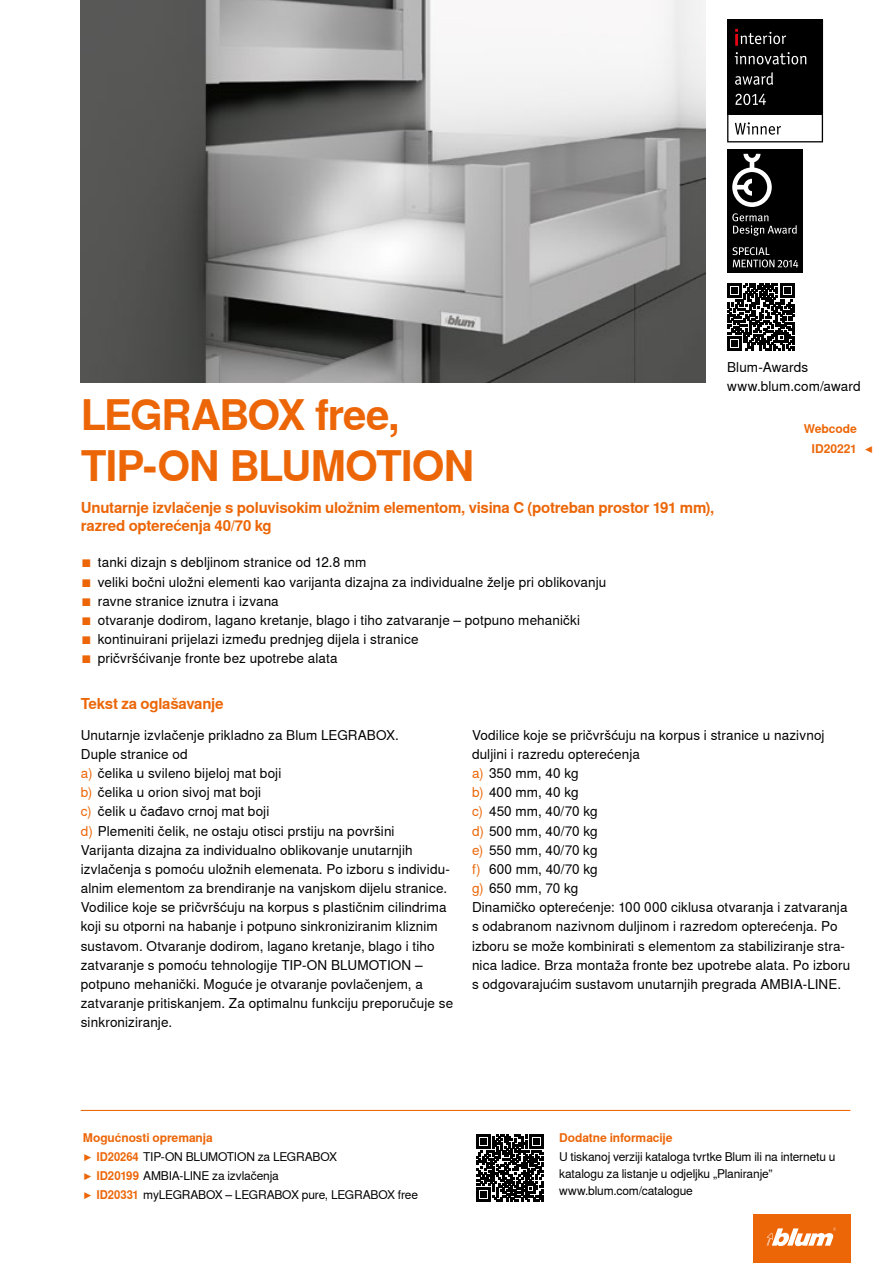
<style>
.page{position:relative;width:893px;height:1263px;background:#fff}
.page>*{position:absolute;margin:0;border:0;box-sizing:border-box;transform-origin:0 0}
.CB_AF_Ueber_Tit2{font:700 42px/50.4px "Nimbus Sans Global";letter-spacing:-.035em;color:#ec6608}
.CB_AF_Ueber_Ber1o_li{font:700 15px/18px "Nimbus Sans Global";letter-spacing:-.015em;color:#ec6608}
.CB_AF_FliesIMG_li{font:13.5px/19.2px "Nimbus Sans Global";letter-spacing:.01em;color:#000}
.CB_AF_Bes_IMG9{font:13.5px "Nimbus Sans Global";letter-spacing:.01em;color:#000}
.CB_AF_Fliess_li{font:12px/17px "Nimbus Sans Global";letter-spacing:-.01em;color:#000}
.CB_AF_Ueber_Ber2o_li{font:12px "Nimbus Sans Global";letter-spacing:-.015em;color:#000}
.CB_AF_Ueber_Ber2o_li-2{font:700 12px "Nimbus Sans Global";letter-spacing:-.005em;color:#ec6608}
.CB_AF_Ueber_Ber2o_re{font:700 12px "Nimbus Sans Global";letter-spacing:-.005em;color:#ec6608}
.s1{color:#ec6608}
.s2{font-weight:700;color:#ec6608}
</style>
<div class="page">
<img style="left:81px;top:0;width:625px;height:383px">
<svg style="left:727px;top:19px;width:96px;height:123px"></svg>
<div style="left:727px;top:149px;width:75px;height:123px;background:#000"></div>
<svg style="left:732px;top:154px;width:40px;height:53px"></svg>
<svg style="left:732px;top:247px;width:66px;height:21px"></svg>
<svg style="left:732px;top:213px;width:65px;height:23px"></svg>
<div style="left:753px;top:1214px;width:97px;height:49px;background:#ec6608"></div>
<svg style="left:767px;top:1227px;width:69px;height:19px"></svg>
<svg style="left:727px;top:284px;width:67px;height:67px"></svg>
<hr style="left:81px;top:1110px;width:769px;height:1px;background:#ec6608">
<svg style="left:476px;top:1134px;width:67px;height:67px"></svg>
<p class="CB_AF_Ueber_Tit2" style="left:81px;top:390px;width:395px">LEGRABOX free,<br>TIP-ON BLUMOTION</p>
<p class="CB_AF_Ueber_Ber1o_li" style="left:81px;top:499px;width:635px">Unutarnje izvlačenje s poluvisokim uložnim elementom, visina C (potreban prostor 191 mm), razred opterećenja 40/70 kg</p>
<p class="CB_AF_Bes_IMG9" style="left:81px;top:555px;width:287px"><span class="s1">■</span> tanki dizajn s debljinom stranice od 12.8 mm</p>
<p class="CB_AF_Bes_IMG9" style="left:81px;top:574px;width:527px"><span class="s1">■</span> veliki bočni uložni elementi kao varijanta dizajna za individualne želje pri oblikovanju</p>
<p class="CB_AF_Bes_IMG9" style="left:81px;top:593px;width:199px"><span class="s1">■</span> ravne stranice iznutra i izvana</p>
<p class="CB_AF_Bes_IMG9" style="left:81px;top:612px;width:501px"><span class="s1">■</span> otvaranje dodirom, lagano kretanje, blago i tiho zatvaranje – potpuno mehanički</p>
<p class="CB_AF_Bes_IMG9" style="left:81px;top:631px;width:339px"><span class="s1">■</span> kontinuirani prijelazi između prednjeg dijela i stranice</p>
<p class="CB_AF_Bes_IMG9" style="left:81px;top:651px;width:258px"><span class="s1">■</span> pričvršćivanje fronte bez upotrebe alata</p>
<p class="CB_AF_Ueber_Ber1o_li" style="left:81px;top:695px;width:144px">Tekst za oglašavanje</p>
<p class="CB_AF_FliesIMG_li" style="left:727px;top:358px;width:83px">Blum-Awards</p>
<p class="CB_AF_FliesIMG_li" style="left:727px;top:377px;width:135px">www.blum.com/award</p>
<p class="CB_AF_Ueber_Ber2o_re" style="left:804px;top:422px;width:55px">Webcode</p>
<p class="CB_AF_Ueber_Ber2o_re" style="left:812px;top:441px;width:47px">ID20221</p>
<p class="CB_AF_Ueber_Ber2o_re" style="left:865px;top:441px;width:11px">◀</p>
<p class="CB_AF_FliesIMG_li" style="left:81px;top:725px;width:320px">Unutarnje izvlačenje prikladno za Blum LEGRABOX.</p>
<p class="CB_AF_FliesIMG_li" style="left:81px;top:744px;width:109px">Duple stranice od</p>
<p class="CB_AF_FliesIMG_li" style="left:81px;top:764px;width:202px"><span class="s1">a)</span> čelika u svileno bijeloj mat boji</p>
<p class="CB_AF_FliesIMG_li" style="left:81px;top:783px;width:182px"><span class="s1">b)</span> čelika u orion sivoj mat boji</p>
<p class="CB_AF_FliesIMG_li" style="left:81px;top:802px;width:190px"><span class="s1">c)</span> čelik u čađavo crnoj mat boji</p>
<p class="CB_AF_FliesIMG_li" style="left:81px;top:821px;width:315px"><span class="s1">d)</span> Plemeniti čelik, ne ostaju otisci prstiju na površini</p>
<p class="CB_AF_FliesIMG_li" style="left:81px;top:840px;width:374px">Varijanta dizajna za individualno oblikovanje unutarnjih izvlačenja s pomoću uložnih elemenata. Po izboru s individu&shy;alnim elementom za brendiranje na vanjskom dijelu stranice.<br>Vodilice koje se pričvršćuju na korpus s plastičnim cilindrima koji su otporni na habanje i potpuno sinkroniziranim kliznim sustavom. Otvaranje dodirom, lagano kretanje, blago i tiho zatvaranje s pomoću tehnologije TIP-ON BLUMOTION – potpuno mehanički. Moguće je otvaranje povlačenjem, a zatvaranje pritiskanjem. Za optimalnu funkciju preporučuje se sinkroniziranje.</p>
<p class="CB_AF_FliesIMG_li" style="left:472px;top:725px;width:354px">Vodilice koje se pričvršćuju na korpus i stranice u nazivnoj duljini i razredu opterećenja</p>
<p class="CB_AF_FliesIMG_li" style="left:472px;top:764px;width:108px"><span class="s1">a)</span> 350 mm, 40 kg</p>
<p class="CB_AF_FliesIMG_li" style="left:472px;top:783px;width:108px"><span class="s1">b)</span> 400 mm, 40 kg</p>
<p class="CB_AF_FliesIMG_li" style="left:472px;top:802px;width:127px"><span class="s1">c)</span> 450 mm, 40/70 kg</p>
<p class="CB_AF_FliesIMG_li" style="left:472px;top:821px;width:127px"><span class="s1">d)</span> 500 mm, 40/70 kg</p>
<p class="CB_AF_FliesIMG_li" style="left:472px;top:840px;width:127px"><span class="s1">e)</span> 550 mm, 40/70 kg</p>
<p class="CB_AF_FliesIMG_li" style="left:472px;top:859px;width:127px"><span class="s1">f)</span> 600 mm, 40/70 kg</p>
<p class="CB_AF_FliesIMG_li" style="left:472px;top:879px;width:108px"><span class="s1">g)</span> 650 mm, 70 kg</p>
<p class="CB_AF_FliesIMG_li" style="left:472px;top:898px;width:380px">Dinamičko opterećenje: 100 000 ciklusa otvaranja i zatvaranja s odabranom nazivnom duljinom i razredom opterećenja. Po izboru se može kombinirati s elementom za stabiliziranje stra&shy;nica ladice. Brza montaža fronte bez upotrebe alata. Po izboru s odgovarajućim sustavom unutarnjih pregrada AMBIA-LINE.</p>
<p class="CB_AF_Ueber_Ber2o_li-2" style="left:83px;top:1130px;width:131px">Mogućnosti opremanja</p>
<p class="CB_AF_Ueber_Ber2o_li" style="left:83px;top:1149px;width:256px"><span class="s1">▶</span> <span class="s2">ID20264</span> TIP-ON BLUMOTION za LEGRABOX</p>
<p class="CB_AF_Ueber_Ber2o_li" style="left:83px;top:1169px;width:197px"><span class="s1">▶</span> <span class="s2">ID20199</span> AMBIA-LINE za izvlačenja</p>
<p class="CB_AF_Ueber_Ber2o_li" style="left:83px;top:1188px;width:337px"><span class="s1">▶</span> <span class="s2">ID20331</span> myLEGRABOX – LEGRABOX pure, LEGRABOX free</p>
<p class="CB_AF_Ueber_Ber2o_li-2" style="left:559px;top:1130px;width:115px">Dodatne informacije</p>
<p class="CB_AF_Fliess_li" style="left:559px;top:1148px;width:278px">U tiskanoj verziji kataloga tvrtke Blum ili na internetu u katalogu za listanje u odjeljku „Planiranje”</p>
<p class="CB_AF_Fliess_li" style="left:559px;top:1182px;width:135px">www.blum.com/catalogue</p>
</div>
